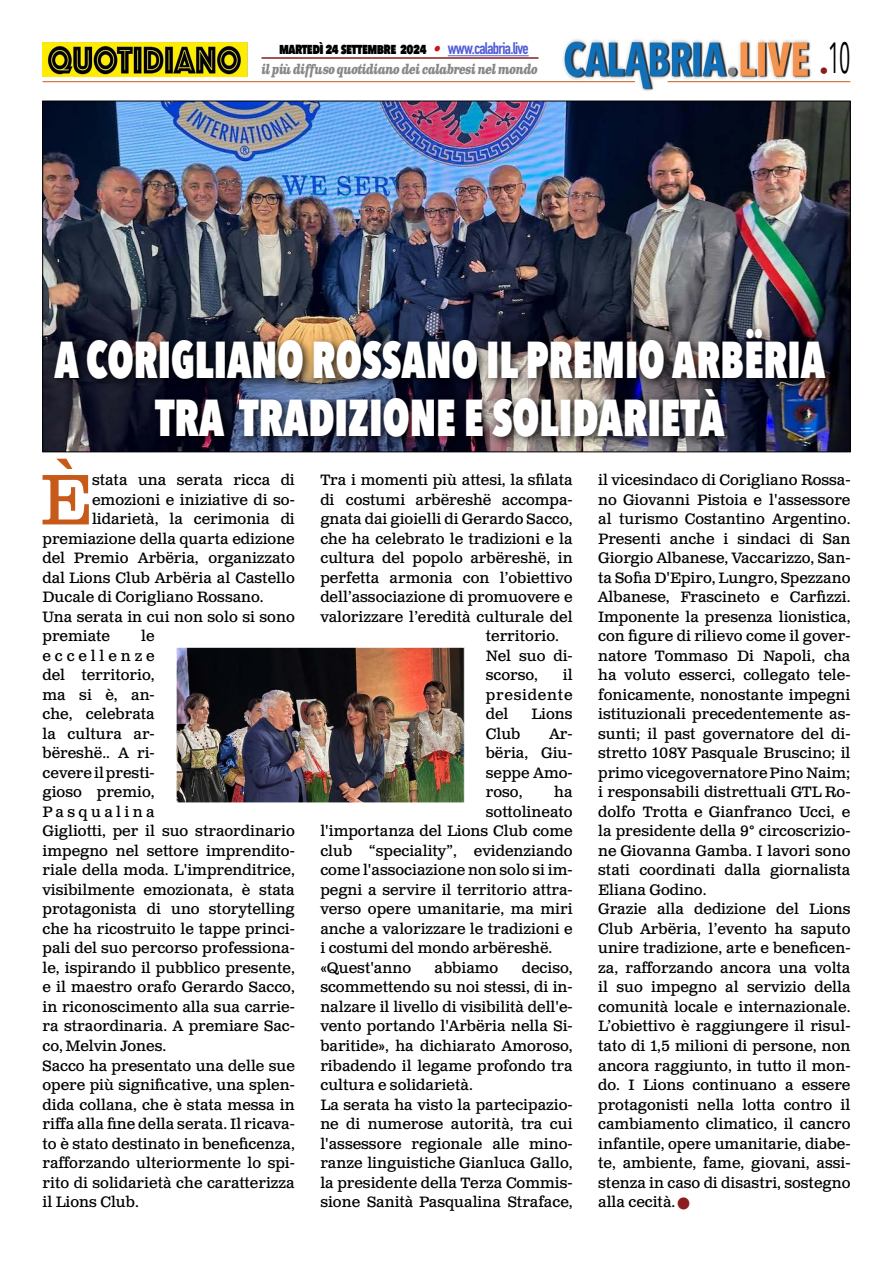
<style>
.page{position:relative;width:893px;height:1263px;background:#fff}
.page>*{position:absolute;margin:0;border:0;box-sizing:border-box;transform-origin:0 0}
.t1{font:71.25px "Clarendon Text Pro";color:#c85a19}
.t2{font:800 51.75px/58.5px "Avenir Next Condensed";color:#fff;text-align:center;scale:.79 1}
.t3{font:43.5px "Avenir Next Condensed";color:#000;scale:.55 1}
.t4{font:15px/19.5px "Clarendon Text Pro";color:#000}
.t5{font:800 15px "Avenir Next Condensed";letter-spacing:-.04em;color:#000;scale:.9 1}
.t6{font:italic 700 13.5px "Clarendon Text Pro";letter-spacing:-.06em;color:#878787;scale:.79 1}
.s1{font-family:"Clarendon Text Pro";font-weight:700;font-style:italic;color:#ca181a}
.s2{font-family:"DIN Condensed";font-weight:700;font-size:16.5px;color:#4f5cd6}
.s3{color:#8b1c1f}
</style>
<div class="page">
<img style="left:563px;top:39px;width:248px;height:51px">
<hr style="left:43px;top:81px;width:592px;height:1px;background:#c85a19">
<hr style="left:668px;top:81px;width:182px;height:1px;background:#c85a19">
<hr style="left:448px;top:55px;width:81px;height:1px;background:#4f5cd6">
<hr style="left:261px;top:57px;width:277px;height:2px;background:#8b1c1f">
<img style="left:43px;top:42px;width:204px;height:35px">
<img style="left:45px;top:103px;width:803px;height:347px">
<div style="left:50px;top:324px;width:786px;height:124px;background:#000;opacity:.75"></div>
<img style="left:178px;top:649px;width:284px;height:152px">
<div style="left:176px;top:647px;width:288px;height:156px;border:1px solid #fff"></div>
<p class="t5" style="left:279px;top:39px;width:279px">martedì 24 settembre 2024 <span class="s1">•</span> <span class="s2">www.calabria.live</span></p>
<p class="t6" style="left:261px;top:61px;width:352px">il più diffuso quotidiano dei calabresi nel mondo</p>
<h3 class="t3" style="left:820px;top:20px;width:58px"><sub>•</sub>10</h3>
<h2 class="t2" style="left:54px;top:329px;width:977px">A CORIGLIANO ROSSANO IL PREMIO ARBËRIA<br>TRA TRADIZIONE E SOLIDARIETÀ</h2>
<h1 class="t1" style="left:40px;top:457px;width:54px">È</h1>
<p class="t4" style="left:92px;top:471px;width:204px">stata una serata ricca di</p>
<p class="t4" style="left:92px;top:491px;width:204px">emozioni e iniziative di so-</p>
<p class="t4" style="left:92px;top:510px;width:204px">lidarietà, la cerimonia di</p>
<p class="t4" style="left:43px;top:530px;width:254px">premiazione della quarta edizione</p>
<p class="t4" style="left:43px;top:549px;width:254px">del Premio Arbëria, organizzato</p>
<p class="t4" style="left:43px;top:569px;width:254px">dal Lions Club Arbëria al Castello</p>
<p class="t4" style="left:43px;top:588px;width:223px">Ducale di Corigliano Rossano.</p>
<p class="t4" style="left:43px;top:608px;width:254px">Una serata in cui non solo si sono</p>
<p class="t4" style="left:43px;top:627px;width:69px">premiate</p>
<p class="t4" style="left:43px;top:627px;width:254px;text-indent:99px">le<br>eccellenze<br>del territorio,<br>ma si è, an-<br>che, celebrata<br>la cultura ar-<br>bëreshë.. A ri-<br>cevere il presti-<br>gioso premio,<br>Pasqualina<br>Gigliotti, per il suo straordinario impegno nel settore imprendito&shy;riale della moda. L'imprenditrice, visibilmente emozionata, è stata protagonista di uno storytelling che ha ricostruito le tappe princi&shy;pali del suo percorso professiona&shy;le, ispirando il pubblico presente, e il maestro orafo Gerardo Sacco, in riconoscimento alla sua carrie&shy;ra straordinaria. A premiare Sac&shy;co, Melvin Jones.<br>Sacco ha presentato una delle sue opere più significative, una splen&shy;dida collana, che è stata messa in riffa alla fine della serata. Il ricava&shy;to è stato destinato in beneficenza, rafforzando ulteriormente lo spi&shy;rito di solidarietà che caratterizza il Lions Club.</p>
<p class="t4" style="left:320px;top:471px;width:254px">Tra i momenti più attesi, la sfilata</p>
<p class="t4" style="left:320px;top:491px;width:254px">di costumi arbëreshë accompa-</p>
<p class="t4" style="left:320px;top:510px;width:254px">gnata dai gioielli di Gerardo Sacco,</p>
<p class="t4" style="left:320px;top:530px;width:254px">che ha celebrato le tradizioni e la</p>
<p class="t4" style="left:320px;top:549px;width:254px">cultura del popolo arbëreshë, in</p>
<p class="t4" style="left:320px;top:569px;width:254px">perfetta armonia con l’obiettivo</p>
<p class="t4" style="left:320px;top:588px;width:254px">dell’associazione di promuovere e</p>
<p class="t4" style="left:320px;top:608px;width:254px">valorizzare l’eredità culturale del</p>
<p class="t4" style="left:486px;top:627px;width:75px">territorio.</p>
<p class="t4" style="left:486px;top:647px;width:88px">Nel suo di-</p>
<p class="t4" style="left:486px;top:666px;width:54px">scorso,</p>
<p class="t4" style="left:486px;top:666px;width:88px;text-align:justify;text-indent:77px">il presidente del</p>
<p class="t4" style="left:531px;top:705px;width:43px">Lions</p>
<p class="t4" style="left:486px;top:725px;width:36px">Club</p>
<p class="t4" style="left:486px;top:725px;width:88px;text-align:justify;text-indent:64px">Ar&shy;bëria, Giu&shy;seppe Amo&shy;roso,</p>
<p class="t4" style="left:554px;top:783px;width:20px">ha</p>
<p class="t4" style="left:486px;top:803px;width:88px">sottolineato</p>
<p class="t4" style="left:320px;top:822px;width:254px">l'importanza del Lions Club come</p>
<p class="t4" style="left:320px;top:842px;width:254px">club “speciality”, evidenziando</p>
<p class="t4" style="left:320px;top:861px;width:254px">come l'associazione non solo si im-</p>
<p class="t4" style="left:320px;top:881px;width:254px">pegni a servire il territorio attra-</p>
<p class="t4" style="left:320px;top:900px;width:254px">verso opere umanitarie, ma miri</p>
<p class="t4" style="left:320px;top:920px;width:254px">anche a valorizzare le tradizioni e</p>
<p class="t4" style="left:320px;top:939px;width:234px">i costumi del mondo arbëreshë.</p>
<p class="t4" style="left:320px;top:959px;width:92px">«Quest'anno</p>
<p class="t4" style="left:435px;top:959px;width:65px">abbiamo</p>
<p class="t4" style="left:320px;top:959px;width:254px;text-indent:201px">deciso, scommettendo su noi stessi, di in&shy;nalzare il livello di visibilità dell'e&shy;vento portando l'Arbëria nella Si&shy;baritide», ha dichiarato Amoroso, ribadendo il legame profondo tra cultura e solidarietà.<br>La serata ha visto la partecipazio&shy;ne di numerose autorità, tra cui l'assessore regionale alle mino&shy;ranze linguistiche Gianluca Gallo, la presidente della Terza Commis&shy;sione Sanità Pasqualina Straface,</p>
<p class="t4" style="left:598px;top:471px;width:254px">il vicesindaco di Corigliano Rossa&shy;no Giovanni Pistoia e l'assessore al turismo Costantino Argentino.<br>Presenti anche i sindaci di San Giorgio Albanese, Vaccarizzo, San&shy;ta Sofia D'Epiro, Lungro, Spezzano Albanese, Frascineto e Carfizzi.<br>Imponente la presenza lionistica, con figure di rilievo come il gover&shy;natore Tommaso Di Napoli, cha ha voluto esserci, collegato tele&shy;fonicamente, nonostante impegni istituzionali precedentemente as&shy;sunti; il past governatore del di&shy;stretto 108Y Pasquale Bruscino; il primo vicegovernatore Pino Naim; i responsabili distrettuali GTL Ro&shy;dolfo Trotta e Gianfranco Ucci, e la presidente della 9° circoscrizio&shy;ne Giovanna Gamba. I lavori sono stati coordinati dalla giornalista Eliana Godino.<br>Grazie alla dedizione del Lions Club Arbëria, l’evento ha saputo unire tradizione, arte e beneficen&shy;za, rafforzando ancora una volta il suo impegno al servizio della comunità locale e internazionale.<br>L’obiettivo è raggiungere il risul&shy;tato di 1,5 milioni di persone, non ancora raggiunto, in tutto il mon&shy;do. I Lions continuano a essere protagonisti nella lotta contro il cambiamento climatico, il cancro infantile, opere umanitarie, diabe&shy;te, ambiente, fame, giovani, assi&shy;stenza in caso di disastri, sostegno alla cecità. <span class="s3">■</span></p>
</div>
